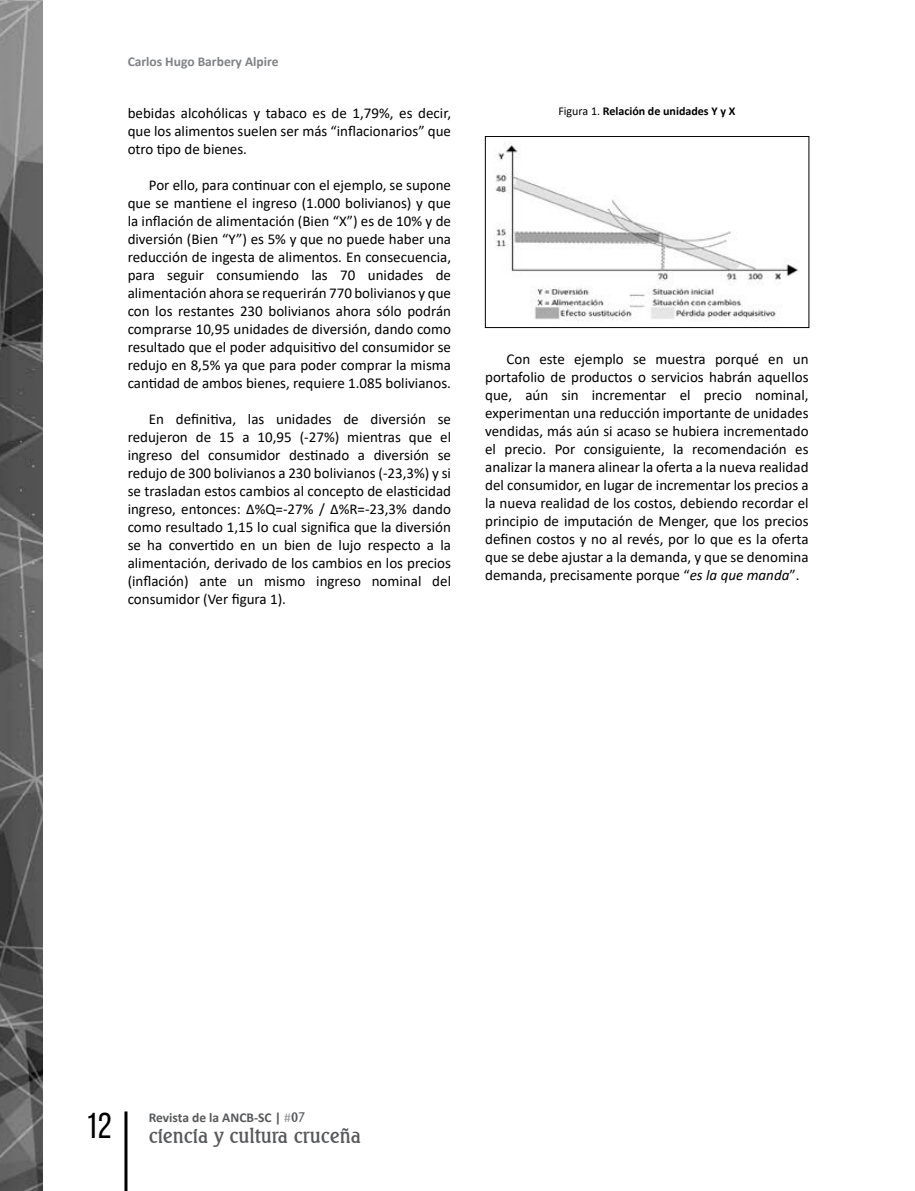
<style>
.page{position:relative;width:915px;height:1191px;background:#fff}
.page>*{position:absolute;margin:0;border:0;box-sizing:border-box;transform-origin:0 0}
.t1{font:19.5px "Abel Becker";color:#58595b}
.t2{font:15px/18px "Calibri";color:#000;text-align:justify}
.t3{font:700 13.5px "Calibri";color:#808285}
.t4{font:700 13.5px "Calibri";color:#58595b}
.t5{font:700 12px "Calibri";color:#000}
.s1{font-weight:400}
.s2{font-style:italic}
.s3{font-weight:400;color:#939598}
.s4{font-family:"Abel Becker";font-weight:400}
</style>
<div class="page">
<img style="left:0;top:0;width:43px;height:1191px">
<hr style="left:124px;top:1111px;width:3px;height:80px;background:#000">
<img style="left:494px;top:143px;width:305px;height:178px">
<div style="left:485px;top:136px;width:323px;height:192px;border:1px solid #000"></div>
<p class="t3" style="left:128px;top:52px;width:152px">Carlos Hugo Barbery Alpire</p>
<p class="t2" style="left:128px;top:103px;width:325px">bebidas alcohólicas y tabaco es de 1,79%, es decir, que los alimentos suelen ser más “inflacionarios” que otro tipo de bienes.</p>
<p class="t2" style="left:128px;top:175px;width:325px;text-indent:21px">Por ello, para continuar con el ejemplo, se supone que se mantiene el ingreso (1.000 bolivianos) y que la inflación de alimentación (Bien “X”) es de 10% y de diversión (Bien “Y”) es 5% y que no puede haber una reducción de ingesta de alimentos. En consecuencia, para seguir consumiendo las 70 unidades de alimentación ahora se requerirán 770 bolivianos y que con los restantes 230 bolivianos ahora sólo podrán comprarse 10,95 unidades de diversión, dando como resultado que el poder adquisitivo del consumidor se redujo en 8,5% ya que para poder comprar la misma cantidad de ambos bienes, requiere 1.085 bolivianos.</p>
<p class="t2" style="left:128px;top:409px;width:325px;text-indent:21px">En definitiva, las unidades de diversión se redujeron de 15 a 10,95 (-27%) mientras que el ingreso del consumidor destinado a diversión se redujo de 300 bolivianos a 230 bolivianos (-23,3%) y si se trasladan estos cambios al concepto de elasticidad ingreso, entonces: ∆%Q=-27% / ∆%R=-23,3% dando como resultado 1,15 lo cual significa que la diversión se ha convertido en un bien de lujo respecto a la alimentación, derivado de los cambios en los precios (inflación) ante un mismo ingreso nominal del consumidor (Ver figura 1).</p>
<p class="t5" style="left:558px;top:103px;width:178px"><span class="s1">Figura 1.</span> Relación de unidades Y y X</p>
<p class="t2" style="left:485px;top:349px;width:325px;text-indent:21px">Con este ejemplo se muestra porqué en un portafolio de productos o servicios habrán aquellos que, aún sin incrementar el precio nominal, experimentan una reducción importante de unidades vendidas, más aún si acaso se hubiera incrementado el precio. Por consiguiente, la recomendación es analizar la manera alinear la oferta a la nueva realidad del consumidor, en lugar de incrementar los precios a la nueva realidad de los costos, debiendo recordar el principio de imputación de Menger, que los precios definen costos y no al revés, por lo que es la oferta que se debe ajustar a la demanda, y que se denomina demanda, precisamente porque “<span class="s2">es la que manda</span>”.</p>
<p class="t4" style="left:149px;top:1108px;width:158px">Revista de la ANCB-SC | <span class="s3">#</span><span class="s4">07</span></p>
<h1 class="t1" style="left:86px;top:1124px;width:277px"><sup>12</sup> ciencia y cultura cruceña</h1>
</div>
